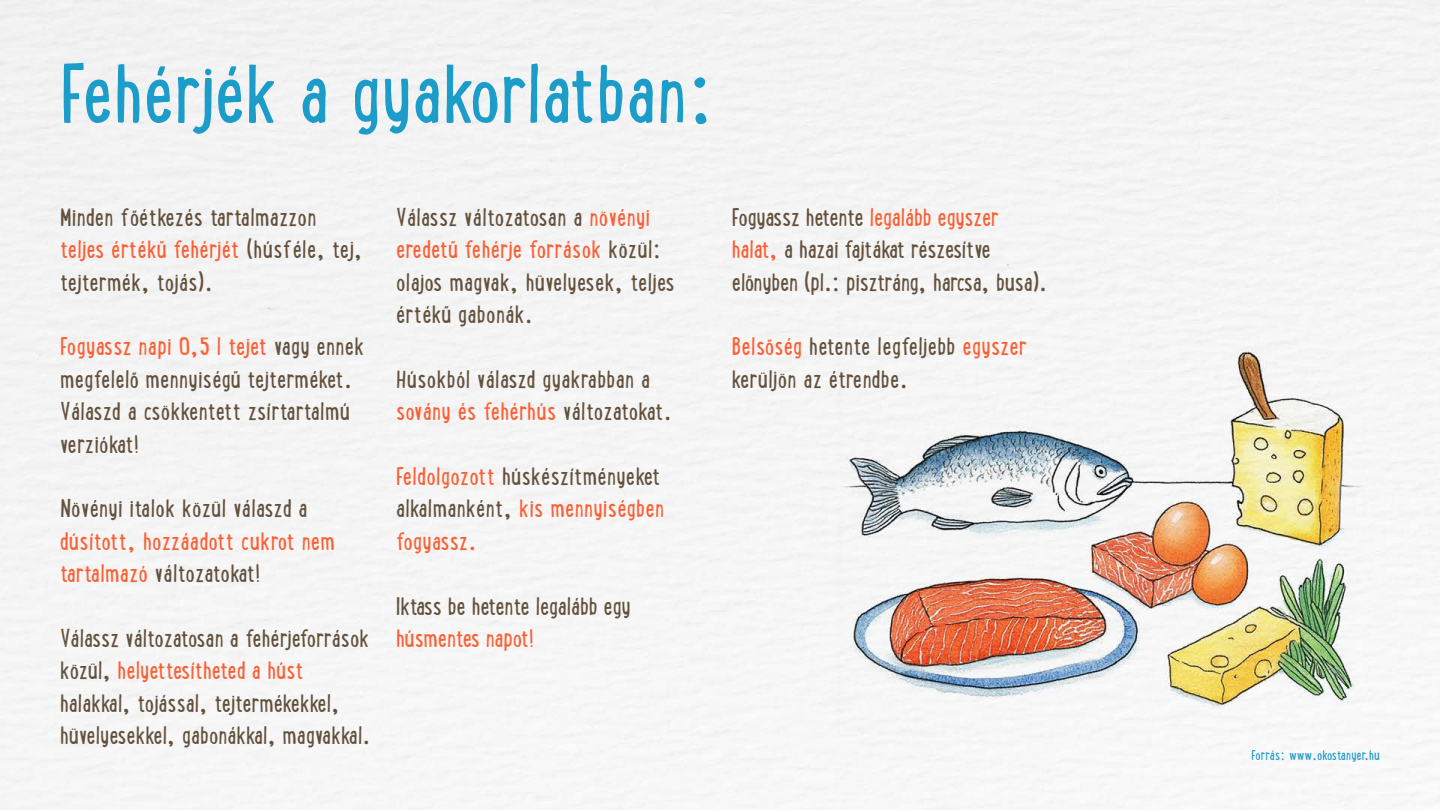
<style>
.page{position:relative;width:1440px;height:810px;background:#fff}
.page>*{position:absolute;margin:0;border:0;box-sizing:border-box;transform-origin:0 0}
.t1{font:90px "Lunch Box";color:#1c9cc8}
.t2{font:27px/32.4px "Lunch Box";color:#63513d}
.t3{font:27px/32.4px "Lunch Box";letter-spacing:.01em;color:#fb6035}
.t4{font:27px "Lunch Box";letter-spacing:-.01em;color:#fb6035}
.t5{font:15px "Lunch Box";letter-spacing:.01em;color:#1c9cc8}
.s1{color:#fb6035}
.s2{color:#63513d}
</style>
<div class="page">
<img style="left:0;top:0;width:1440px;height:810px">
<h1 class="t1" style="left:60px;top:30px;width:657px">Fehérjék a gyakorlatban:</h1>
<p class="t2" style="left:60px;top:200px;width:304px">Minden főétkezés tartalmazzon <span class="s1">teljes értékű fehérjét</span> (húsféle, tej, tejtermék, tojás).</p>
<p class="t2" style="left:60px;top:329px;width:306px"><span class="s1">Fogyassz napi 0,5 l tejet</span> vagy ennek megfelelő mennyiségű tejterméket.<br>Válaszd a csökkentett zsírtartalmú verziókat!</p>
<p class="t2" style="left:60px;top:491px;width:249px">Növényi italok közül válaszd a</p>
<p class="t3" style="left:60px;top:524px;width:277px">dúsított, hozzáadott cukrot nem tartalmazó <span class="s2">változatokat!</span></p>
<p class="t2" style="left:60px;top:621px;width:312px">Válassz változatosan a fehérjeforrások közül, <span class="s1">helyettesítheted a húst </span>halakkal, tojással, tejtermékekkel, hüvelyesekkel, gabonákkal, magvakkal.</p>
<p class="t2" style="left:396px;top:200px;width:280px">Válassz változatosan a <span class="s1">növényi eredetű fehérje források</span> közül: olajos magvak, hüvelyesek, teljes értékű gabonák.</p>
<p class="t2" style="left:396px;top:362px;width:277px">Húsokból válaszd gyakrabban a <span class="s1">sovány és fehérhús</span> változatokat.</p>
<p class="t3" style="left:396px;top:459px;width:270px">Feldolgozott <span class="s2">húskészítményeket alkalmanként,</span> kis mennyiségben fogyassz.</p>
<p class="t2" style="left:396px;top:589px;width:236px">Iktass be hetente legalább egy</p>
<p class="t4" style="left:396px;top:619px;width:139px">húsmentes napot!</p>
<p class="t2" style="left:732px;top:200px;width:317px">Fogyassz hetente <span class="s1">legalább egyszer halat,</span> a hazai fajtákat részesítve előnyben (pl.: pisztráng, harcsa, busa).</p>
<p class="t2" style="left:732px;top:329px;width:296px"><span class="s1">Belsőség</span> hetente legfeljebb <span class="s1">egyszer </span>kerüljön az étrendbe.</p>
<p class="t5" style="left:1252px;top:745px;width:130px">Forrás: www.okostanyer.hu</p>
</div>
